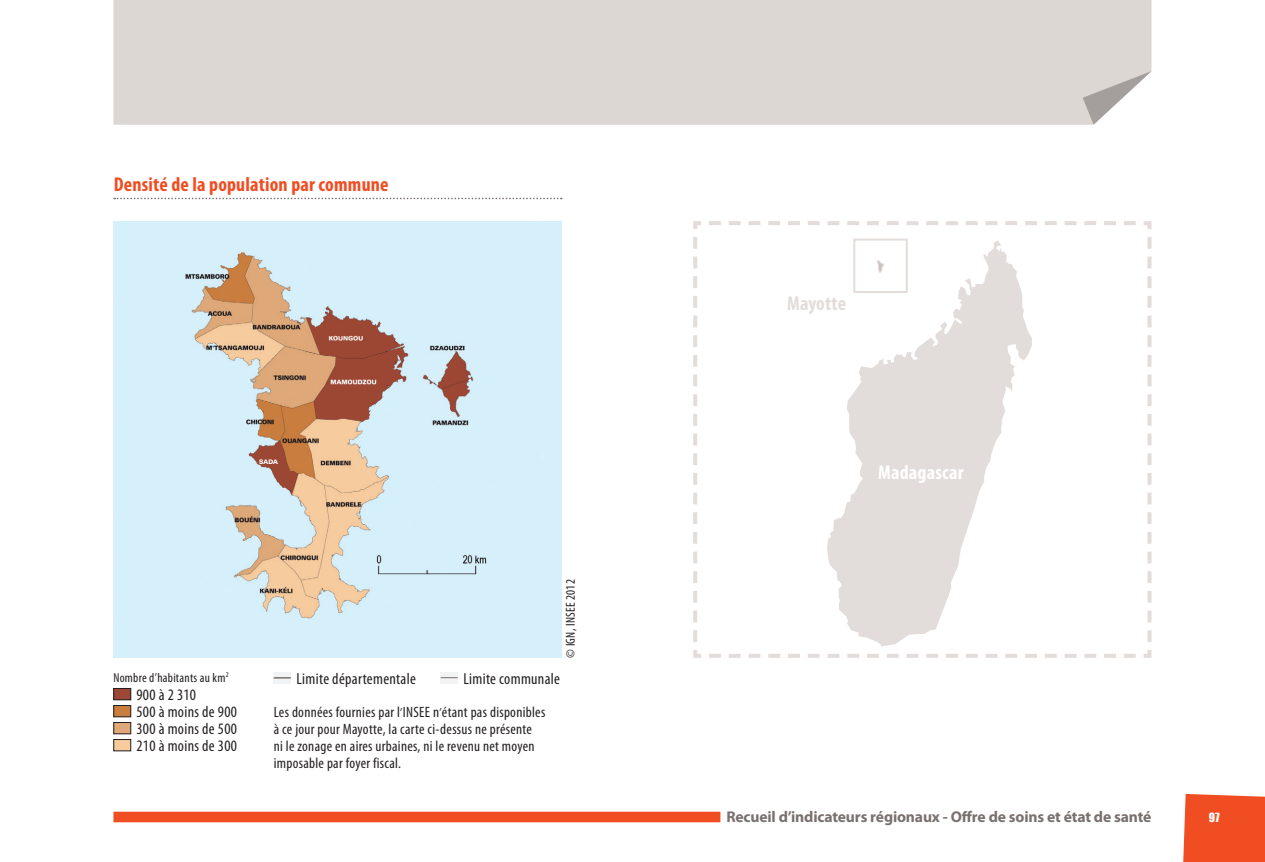
<style>
.page{position:relative;width:1265px;height:862px;background:#fff}
.page>*{position:absolute;margin:0;border:0;box-sizing:border-box;transform-origin:0 0}
.t1{font:700 condensed 20px "Myriad Pro";letter-spacing:.01em;color:#f04d22}
.t2{font:700 condensed 20px "Myriad Pro";letter-spacing:.01em;color:#fff}
.t3{font:700 condensed 20px "Myriad Pro";letter-spacing:.005em;color:#e2ddda}
.t4{font:condensed 16px/17px "Myriad Pro";letter-spacing:.02em;color:#231f20}
.t5{font:700 15.6px "Myriad Pro";letter-spacing:-.01em;color:#79716f}
.t6{font:condensed 15px/17px "Myriad Pro";letter-spacing:.02em;color:#231f20}
.t7{font:condensed 13px "Myriad Pro";letter-spacing:.02em;color:#231f20}
.t8{font:11.6px "Impact";color:#fff}
.s1{font-size:13px}
</style>
<div class="page">
<div style="left:1183px;top:794px;width:81px;height:68px;background:#f04d22"></div>
<div style="left:113px;top:811px;width:607px;height:11px;background:#f04d22"></div>
<div style="left:113px;top:0;width:1038px;height:125px;background:#ddd7d4"></div>
<svg style="left:1082px;top:71px;width:69px;height:54px"></svg>
<svg style="left:114px;top:198px;width:447px;height:1px"></svg>
<img style="left:113px;top:221px;width:448px;height:437px">
<div style="left:114px;top:688px;width:17px;height:12px;background:#9d4836"></div>
<div style="left:113px;top:688px;width:18px;height:12px;border:1px solid #231f20"></div>
<div style="left:114px;top:705px;width:17px;height:12px;background:#c97d3e"></div>
<div style="left:113px;top:705px;width:18px;height:12px;border:1px solid #231f20"></div>
<div style="left:114px;top:722px;width:17px;height:12px;background:#dea879"></div>
<div style="left:113px;top:722px;width:18px;height:12px;border:1px solid #231f20"></div>
<div style="left:114px;top:739px;width:17px;height:12px;background:#f8cb9c"></div>
<div style="left:113px;top:739px;width:18px;height:12px;border:1px solid #231f20"></div>
<svg style="left:693px;top:221px;width:459px;height:437px"></svg>
<svg style="left:827px;top:240px;width:204px;height:406px;fill:#e2ddda"></svg>
<svg style="left:876px;top:260px;width:8px;height:16px"></svg>
<div style="left:274px;top:672px;width:17px;height:11px;background:#f2f3f4"></div>
<svg style="left:274px;top:677px;width:17px;height:1px"></svg>
<div style="left:440px;top:672px;width:17px;height:11px;background:#f2f3f4"></div>
<svg style="left:440px;top:677px;width:17px;height:1px"></svg>
<h1 class="t1" style="left:114px;top:172px;width:276px">Densité de la population par commune</h1>
<p class="t7" style="left:562px;top:658px;width:80px;rotate:-90deg">© IGN, INSEE 2012</p>
<p class="t7" style="left:113px;top:669px;width:117px">Nombre d’habitants au km<sup>2</sup></p>
<p class="t4" style="left:136px;top:686px;width:102px">900 à 2 310<br>500 à moins de 900<br>300 à moins de 500<br>210 à moins de 300</p>
<p class="t4" style="left:296px;top:670px;width:121px">Limite départementale</p>
<p class="t4" style="left:463px;top:670px;width:98px">Limite communale</p>
<p class="t6" style="left:274px;top:703px;width:273px">Les données fournies par l<span class="s1">’</span>INSEE n<span class="s1">’</span>étant pas disponibles à ce jour pour Mayotte, la carte ci-dessus ne présente<br>ni le zonage en aires urbaines, ni le revenu net moyen imposable par foyer fiscal.</p>
<h1 class="t3" style="left:787px;top:291px;width:61px">Mayotte</h1>
<h1 class="t2" style="left:878px;top:460px;width:87px">Madagascar</h1>
<p class="t5" style="left:726px;top:807px;width:426px">Recueil d’indicateurs régionaux - Offre de soins et état de santé</p>
<p class="t8" style="left:1208px;top:809px;width:12px">97</p>
</div>
